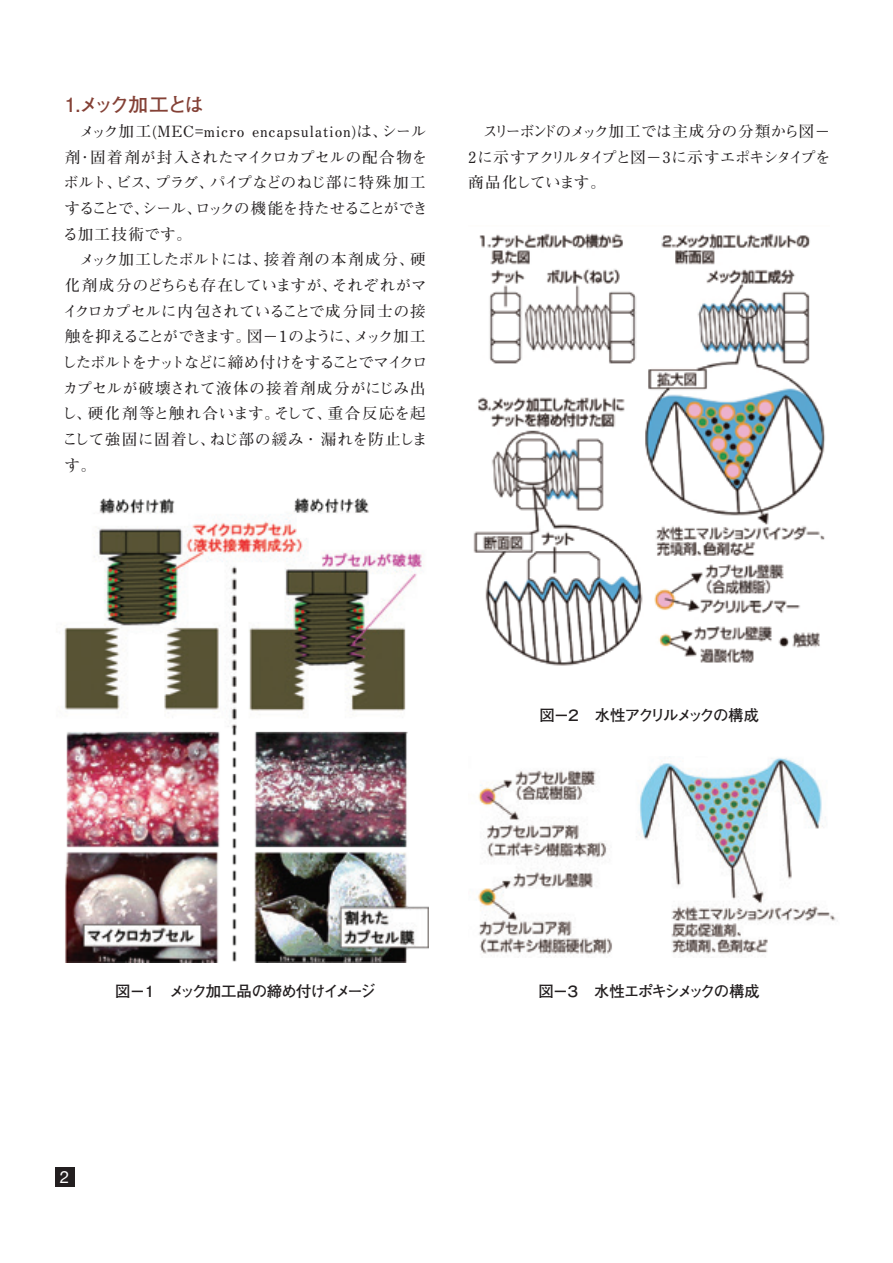
<style>
.page{position:relative;width:893px;height:1263px;background:#fff}
.page>*{position:absolute;margin:0;border:0;box-sizing:border-box;transform-origin:0 0}
.章-行頭{font:700 19.65px "Futo Go B101 Pro";letter-spacing:-.1em;color:#844136}
.t1{font:16.95px "Helvetica Neue";color:#fff}
.本文{font:700 15.45px/25.7px "Futo Min A101 Pro";letter-spacing:-.015em;color:#231f20}
.キャプション{font:700 15.45px "Futo Go B101 Pro";letter-spacing:-.11em;color:#231f20}
.キャプション-2{font:700 15.45px "Futo Go B101 Pro";letter-spacing:-.085em;color:#231f20}
</style>
<div class="page">
<div style="left:55px;top:1167px;width:19px;height:19px;background:#231f20"></div>
<img style="left:64px;top:498px;width:365px;height:464px">
<img style="left:473px;top:233px;width:352px;height:433px">
<img style="left:478px;top:756px;width:360px;height:200px">
<p class="章-行頭" style="left:65px;top:89px;width:141px">1.メック加工とは</p>
<p class="本文" style="left:63px;top:117px;width:367px;text-indent:16px">メック加工(MEC=micro encapsulation)は、シール剤･固着剤が封入されたマイクロカプセルの配合物をボルト、ビス、プラグ、パイプなどのねじ部に特殊加工することで、シール、ロックの機能を持たせることができる加工技術です。</p>
<p class="本文" style="left:62px;top:245px;width:367px;text-indent:17px">メック加工したボルトには、接着剤の本剤成分、硬化剤成分のどちらも存在していますが、それぞれがマイクロカプセルに内包されていることで成分同士の接触を抑えることができます。図－1のように、メック加工したボルトをナットなどに締め付けをすることでマイクロカプセルが破壊されて液体の接着剤成分がにじみ出し、硬化剤等と触れ合います。そして、重合反応を起こして強固に固着し、ねじ部の緩み・漏れを防止します。</p>
<p class="本文" style="left:468px;top:117px;width:364px;text-align:justify;text-indent:15px">スリーボンドのメック加工では主成分の分類から図－2に示すアクリルタイプと図－3に示すエポキシタイプを商品化しています。</p>
<p class="キャプション" style="left:539px;top:703px;width:221px">図－２　水性アクリルメックの構成</p>
<p class="キャプション-2" style="left:115px;top:979px;width:263px">図－１　メック加工品の締め付けイメージ</p>
<p class="キャプション" style="left:539px;top:979px;width:223px">図－３　水性エポキシメックの構成</p>
<p class="t1" style="left:60px;top:1164px;width:11px">2</p>
</div>
